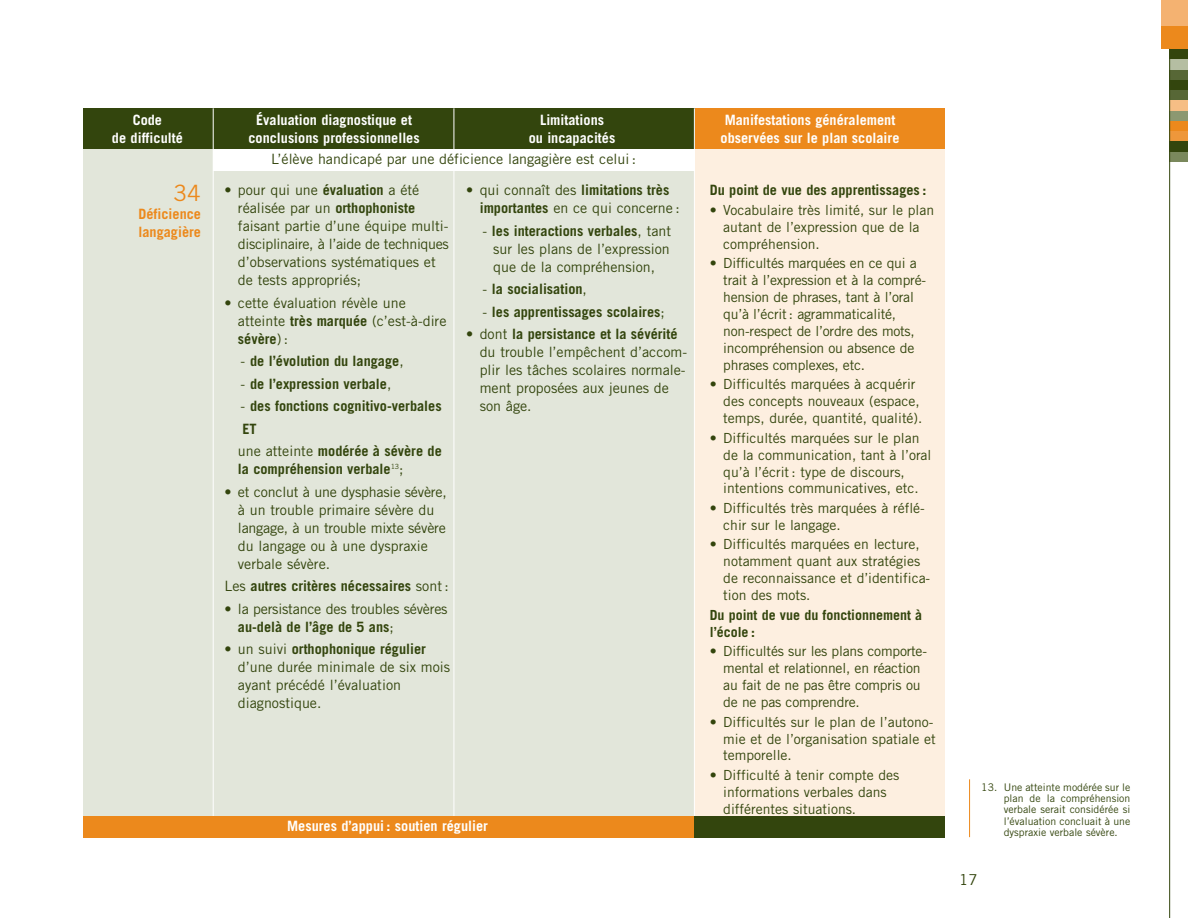
<style>
.page{position:relative;width:1188px;height:918px;background:#fff}
.page>*{position:absolute;margin:0;border:0;box-sizing:border-box;transform-origin:0 0}
.t1{font:22.5px "Trade Gothic";color:#ec891c}
.t2{font:15px "Trade Gothic";color:#33450d}
.t3{font:14.25px/18px "Trade Gothic";color:#33450d}
.t4{font:700 14.25px "Trade Gothic";color:#33450d}
.t5{font:700 14.25px/18px "Trade Gothic";color:#fff;text-align:center}
.t6{font:700 14.25px/18px "Trade Gothic";color:#ec891c}
.t7{font:13.95px/17px "Trade Gothic";color:#33450d}
.t8{font:700 13.95px/17px "Trade Gothic";color:#33450d}
.t9{font:10.5px/11.2px "Trade Gothic";color:#33450d;text-align:justify}
.s1{font-weight:700}
.s2{font-weight:400}
</style>
<div class="page">
<div style="left:1170px;top:151px;width:18px;height:11px;background:#7a885c"></div>
<div style="left:1170px;top:141px;width:18px;height:10px;background:#33450d"></div>
<div style="left:1170px;top:131px;width:18px;height:10px;background:#ee973b"></div>
<div style="left:1170px;top:120px;width:18px;height:11px;background:#ec891c"></div>
<div style="left:1170px;top:110px;width:18px;height:10px;background:#8c9871"></div>
<div style="left:1170px;top:100px;width:18px;height:10px;background:#f6be85"></div>
<div style="left:1170px;top:90px;width:18px;height:10px;background:#576736"></div>
<div style="left:1170px;top:79px;width:18px;height:11px;background:#33450d"></div>
<div style="left:1170px;top:69px;width:18px;height:10px;background:#576736"></div>
<div style="left:1170px;top:59px;width:18px;height:10px;background:#b5bea2"></div>
<div style="left:1170px;top:49px;width:18px;height:10px;background:#33450d"></div>
<div style="left:1161px;top:25px;width:27px;height:24px;background:#ec891c"></div>
<div style="left:1161px;top:0;width:27px;height:25px;background:#f4b271"></div>
<hr style="left:1169px;top:49px;width:1px;height:869px;background:#33450d">
<div style="left:83px;top:108px;width:855px;height:729px;background:#e2e6da"></div>
<div style="left:695px;top:108px;width:250px;height:729px;background:#fdefe0"></div>
<div style="left:83px;top:108px;width:855px;height:41px;background:#33450d"></div>
<div style="left:695px;top:108px;width:250px;height:41px;background:#ec891c"></div>
<hr style="left:213px;top:108px;width:1px;height:729px;background:#fff">
<hr style="left:454px;top:108px;width:1px;height:729px;background:#fff">
<hr style="left:694px;top:108px;width:1px;height:729px;background:#fff">
<div style="left:83px;top:816px;width:862px;height:21px;background:#ec891c"></div>
<div style="left:694px;top:816px;width:251px;height:21px;background:#33450d"></div>
<div style="left:213px;top:149px;width:481px;height:21px;background:#fff"></div>
<hr style="left:969px;top:779px;width:1px;height:58px;background:#ec891c">
<p class="t5" style="left:112px;top:112px;width:72px">Code<br>de difficulté</p>
<p class="t5" style="left:248px;top:112px;width:173px">Évaluation diagnostique et conclusions professionnelles</p>
<p class="t5" style="left:529px;top:112px;width:88px">Limitations<br>ou incapacités</p>
<p class="t5" style="left:721px;top:112px;width:180px;text-align:left">Manifestations généralement observées sur le plan scolaire</p>
<h1 class="t1" style="left:174px;top:185px;width:29px">34</h1>
<p class="t6" style="left:139px;top:206px;width:64px">Déficience langagière</p>
<p class="t3" style="left:271px;top:152px;width:366px">L’élève handicapé par une déficience langagière est celui :</p>
<p class="t3" style="left:238px;top:182px;width:212px;text-indent:-14px">• pour qui une <span class="s1">évaluation</span> a été réalisée par un <span class="s1">orthophoniste </span>faisant partie d’une équipe multi&shy;disciplinaire, à l’aide de techniques d’observations systématiques et de tests appropriés;</p>
<p class="t3" style="left:238px;top:295px;width:210px;text-indent:-14px">• cette évaluation révèle une atteinte <span class="s1">très marquée</span> (c’est-à-dire <span class="s1">sévère</span>) :</p>
<p class="t4" style="left:241px;top:356px;width:165px"><span class="s2">-</span> de l’évolution du langage<span class="s2">,</span></p>
<p class="t4" style="left:241px;top:378px;width:152px"><span class="s2">-</span> de l’expression verbale<span class="s2">,</span></p>
<p class="t4" style="left:241px;top:401px;width:203px"><span class="s2">-</span> des fonctions cognitivo-verbales</p>
<p class="t4" style="left:242px;top:424px;width:16px">ET</p>
<p class="t4" style="left:238px;top:446px;width:205px"><span class="s2">une atteinte</span> modérée à sévère de</p>
<p class="t4" style="left:238px;top:464px;width:167px">la compréhension verbale<sup>13</sup><span class="s2">;</span></p>
<p class="t3" style="left:238px;top:484px;width:210px;text-indent:-14px">• et conclut à une dysphasie sévère, à un trouble primaire sévère du langage, à un trouble mixte sévère du langage ou à une dyspraxie verbale sévère.</p>
<p class="t4" style="left:224px;top:581px;width:226px"><span class="s2">Les</span> autres critères nécessaires <span class="s2">sont :</span></p>
<p class="t3" style="left:238px;top:601px;width:211px;text-indent:-14px">• la persistance des troubles sévères <span class="s1">au-delà de l’âge de 5 ans</span>;</p>
<p class="t3" style="left:238px;top:642px;width:214px;text-indent:-14px">• un suivi <span class="s1">orthophonique régulier </span>d’une durée minimale de six mois ayant précédé l’évaluation diagnostique.</p>
<p class="t3" style="left:480px;top:182px;width:202px;text-indent:-14px">• qui connaît des <span class="s1">limitations très importantes</span> en ce qui concerne :</p>
<p class="t3" style="left:493px;top:223px;width:180px;text-align:justify;text-indent:-11px">- <span class="s1">les interactions verbales</span>, tant sur les plans de l’expression que de la compréhension,</p>
<p class="t4" style="left:482px;top:284px;width:106px"><span class="s2">-</span> la socialisation<span class="s2">,</span></p>
<p class="t4" style="left:482px;top:306px;width:184px"><span class="s2">-</span> les apprentissages scolaires<span class="s2">;</span></p>
<p class="t3" style="left:480px;top:326px;width:209px;text-indent:-14px">• dont <span class="s1">la persistance et la sévérité </span>du trouble l’empêchent d’accom&shy;plir les tâches scolaires normale&shy;ment proposées aux jeunes de son âge.</p>
<p class="t5" style="left:287px;top:818px;width:202px">Mesures d’appui : soutien régulier</p>
<p class="t4" style="left:710px;top:185px;width:218px">Du point de vue des apprentissages :</p>
<p class="t7" style="left:723px;top:202px;width:212px;text-indent:-13px">• Vocabulaire très limité, sur le plan autant de l’expression que de la compréhension.</p>
<p class="t7" style="left:723px;top:256px;width:204px;text-indent:-13px">• Difficultés marquées en ce qui a trait à l’expression et à la compré&shy;hension de phrases, tant à l’oral qu’à l’écrit : agrammaticalité, non-respect de l’ordre des mots, incompréhension ou absence de phrases complexes, etc.</p>
<p class="t7" style="left:723px;top:377px;width:201px;text-indent:-13px">• Difficultés marquées à acquérir des concepts nouveaux (espace, temps, durée, quantité, qualité).</p>
<p class="t7" style="left:723px;top:430px;width:210px;text-indent:-13px">• Difficultés marquées sur le plan de la communication, tant à l’oral qu’à l’écrit : type de discours, intentions communicatives, etc.</p>
<p class="t7" style="left:723px;top:501px;width:203px;text-indent:-13px">• Difficultés très marquées à réflé&shy;chir sur le langage.</p>
<p class="t7" style="left:723px;top:537px;width:208px;text-indent:-13px">• Difficultés marquées en lecture, notamment quant aux stratégies de reconnaissance et d’identifica&shy;tion des mots.</p>
<p class="t8" style="left:710px;top:608px;width:214px">Du point de vue du fonctionnement à l’école :</p>
<p class="t7" style="left:723px;top:644px;width:205px;text-indent:-13px">• Difficultés sur les plans comporte&shy;mental et relationnel, en réaction au fait de ne pas être compris ou de ne pas comprendre.</p>
<p class="t7" style="left:723px;top:714px;width:214px;text-indent:-13px">• Difficultés sur le plan de l’autono&shy;mie et de l’organisation spatiale et temporelle.</p>
<p class="t7" style="left:723px;top:768px;width:178px;text-indent:-13px">• Difficulté à tenir compte des informations verbales dans différentes situations.</p>
<p class="t9" style="left:1004px;top:782px;width:128px;text-indent:-22px">13. Une atteinte modérée sur le plan de la compréhension verbale serait considérée si l’évaluation concluait à une dyspraxie verbale sévère.</p>
<p class="t2" style="left:959px;top:874px;width:20px">17</p>
</div>
